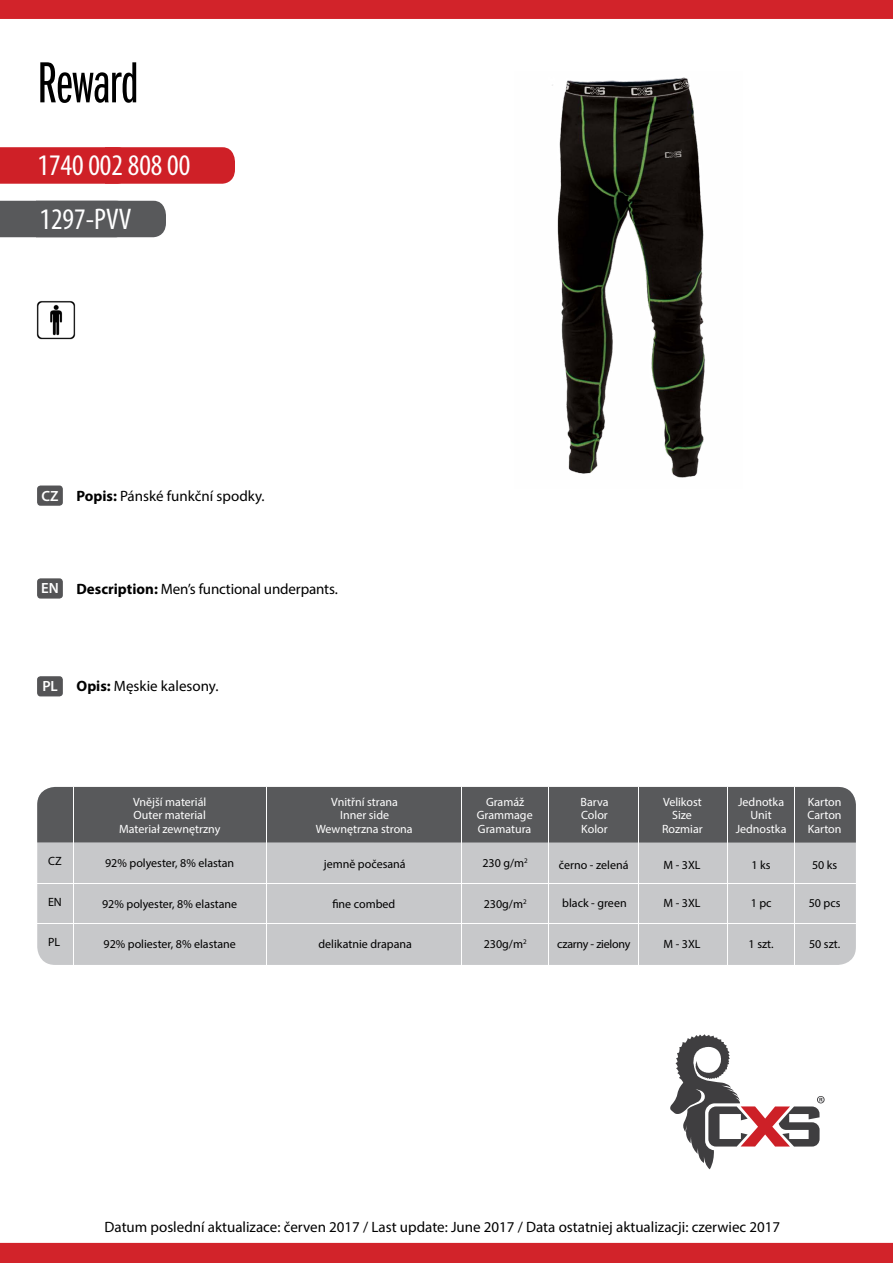
<style>
.page{position:relative;width:893px;height:1263px;background:#fff}
.page>*{position:absolute;margin:0;border:0;box-sizing:border-box;transform-origin:0 0}
.t1{font:60px "Franklin Got Itc DOT Boo Ext Com";letter-spacing:-.01em;color:#000}
.t2{font:condensed 30px "Myriad Pro";color:#fff}
.t3{font:15px "Myriad Pro";color:#000}
.t4{font:600 14.85px "Myriad Pro";color:#fff}
.t5{font:12px "Myriad Pro";color:#000}
.t6{font:12px "Myriad Pro";color:#fff}
.t7{font:12px "Myriad Pro";letter-spacing:-.02em;color:#000}
.s1{font-weight:700}
</style>
<div class="page">
<div style="left:0;top:147px;width:235px;height:37px;background:#cf2027"></div>
<img style="left:552px;top:77px;width:153px;height:401px">
<div style="left:0;top:201px;width:166px;height:36px;background:#58595b"></div>
<svg style="left:670px;top:1034px;width:155px;height:135px"></svg>
<div style="left:37px;top:485px;width:26px;height:21px;background:#545456;border-radius:3px"></div>
<div style="left:37px;top:578px;width:26px;height:21px;background:#545456;border-radius:3px"></div>
<div style="left:37px;top:676px;width:26px;height:20px;background:#545456;border-radius:3px"></div>
<div style="left:0;top:0;width:893px;height:19px;background:#d2232a"></div>
<div style="left:0;top:1243px;width:893px;height:20px;background:#d2232a"></div>
<img style="left:36px;top:301px;width:40px;height:39px">
<div style="left:37px;top:787px;width:819px;height:178px;background:#c7c8ca;border-radius:18px"></div>
<div style="left:37px;top:787px;width:819px;height:55px;background:#58595b"></div>
<hr style="left:266px;top:787px;width:1px;height:178px;background:#fff">
<hr style="left:73px;top:787px;width:1px;height:178px;background:#fff">
<hr style="left:37px;top:923px;width:819px;height:1px;background:#fff">
<hr style="left:37px;top:883px;width:819px;height:1px;background:#fff">
<hr style="left:794px;top:787px;width:1px;height:178px;background:#fff">
<hr style="left:727px;top:787px;width:1px;height:178px;background:#fff">
<hr style="left:639px;top:787px;width:1px;height:178px;background:#fff">
<hr style="left:549px;top:787px;width:1px;height:178px;background:#fff">
<hr style="left:461px;top:787px;width:1px;height:178px;background:#fff">
<h1 class="t1" style="left:37px;top:51px;width:103px">Reward</h1>
<h2 class="t2" style="left:38px;top:147px;width:154px">1740 002 808 00</h2>
<h2 class="t2" style="left:40px;top:200px;width:93px">1297-PVV</h2>
<p class="t4" style="left:42px;top:486px;width:19px">CZ</p>
<p class="t3" style="left:77px;top:486px;width:190px"><span class="s1">Popis:</span> Pánské funkční spodky.</p>
<p class="t4" style="left:41px;top:579px;width:19px">EN</p>
<p class="t3" style="left:77px;top:579px;width:263px"><span class="s1">Description:</span> Men’s functional underpants.</p>
<p class="t4" style="left:42px;top:677px;width:17px">PL</p>
<p class="t3" style="left:77px;top:677px;width:143px"><span class="s1">Opis:</span> Męskie kalesony.</p>
<p class="t5" style="left:48px;top:854px;width:15px">CZ</p>
<p class="t5" style="left:48px;top:894px;width:15px">EN</p>
<p class="t5" style="left:48px;top:935px;width:14px">PL</p>
<p class="t6" style="left:133px;top:794px;width:75px">Vnější materiál</p>
<p class="t6" style="left:134px;top:808px;width:74px">Outer material</p>
<p class="t6" style="left:119px;top:822px;width:103px">Materiał zewnętrzny</p>
<p class="t5" style="left:105px;top:856px;width:131px">92% polyester, 8% elastan</p>
<p class="t5" style="left:102px;top:897px;width:137px">92% polyester, 8% elastane</p>
<p class="t5" style="left:104px;top:937px;width:134px">92% poliester, 8% elastane</p>
<p class="t6" style="left:331px;top:794px;width:68px">Vnitřní strana</p>
<p class="t6" style="left:316px;top:821px;width:98px">Wewnętrzna strona</p>
<p class="t6" style="left:340px;top:808px;width:51px">Inner side</p>
<p class="t6" style="left:486px;top:794px;width:40px">Gramáž</p>
<p class="t6" style="left:478px;top:821px;width:55px">Gramatura</p>
<p class="t6" style="left:477px;top:808px;width:57px">Grammage</p>
<p class="t6" style="left:580px;top:794px;width:30px">Barva</p>
<p class="t6" style="left:581px;top:821px;width:28px">Kolor</p>
<p class="t6" style="left:581px;top:808px;width:28px">Color</p>
<p class="t6" style="left:663px;top:794px;width:40px">Velikost</p>
<p class="t6" style="left:662px;top:821px;width:42px">Rozmiar</p>
<p class="t6" style="left:672px;top:808px;width:21px">Size</p>
<p class="t6" style="left:738px;top:794px;width:48px">Jednotka</p>
<p class="t6" style="left:736px;top:821px;width:52px">Jednostka</p>
<p class="t6" style="left:750px;top:808px;width:23px">Unit</p>
<p class="t6" style="left:808px;top:794px;width:35px">Karton</p>
<p class="t6" style="left:808px;top:821px;width:35px">Karton</p>
<p class="t6" style="left:808px;top:808px;width:36px">Carton</p>
<p class="t5" style="left:324px;top:856px;width:83px">jemně počesaná</p>
<p class="t5" style="left:332px;top:897px;width:64px">fine combed</p>
<p class="t5" style="left:318px;top:937px;width:95px">delikatnie drapana</p>
<p class="t5" style="left:482px;top:856px;width:47px">230 g/m<sup>2</sup></p>
<p class="t5" style="left:484px;top:897px;width:44px">230g/m<sup>2</sup></p>
<p class="t5" style="left:484px;top:937px;width:44px">230g/m<sup>2</sup></p>
<p class="t5" style="left:559px;top:858px;width:71px">černo - zelená</p>
<p class="t5" style="left:562px;top:896px;width:66px">black - green</p>
<p class="t7" style="left:557px;top:937px;width:75px">czarny - zielony</p>
<p class="t5" style="left:663px;top:858px;width:39px">M - 3XL</p>
<p class="t5" style="left:663px;top:896px;width:39px">M - 3XL</p>
<p class="t5" style="left:663px;top:937px;width:39px">M - 3XL</p>
<p class="t5" style="left:752px;top:858px;width:21px">1 ks</p>
<p class="t5" style="left:812px;top:858px;width:27px">50 ks</p>
<p class="t5" style="left:751px;top:896px;width:22px">1 pc</p>
<p class="t5" style="left:809px;top:896px;width:33px">50 pcs</p>
<p class="t5" style="left:749px;top:937px;width:27px">1 szt.</p>
<p class="t5" style="left:809px;top:937px;width:33px">50 szt.</p>
<p class="t3" style="left:105px;top:1218px;width:677px">Datum poslední aktualizace: červen 2017 / Last update: June 2017 / Data ostatniej aktualizacji: czerwiec 2017</p>
</div>
